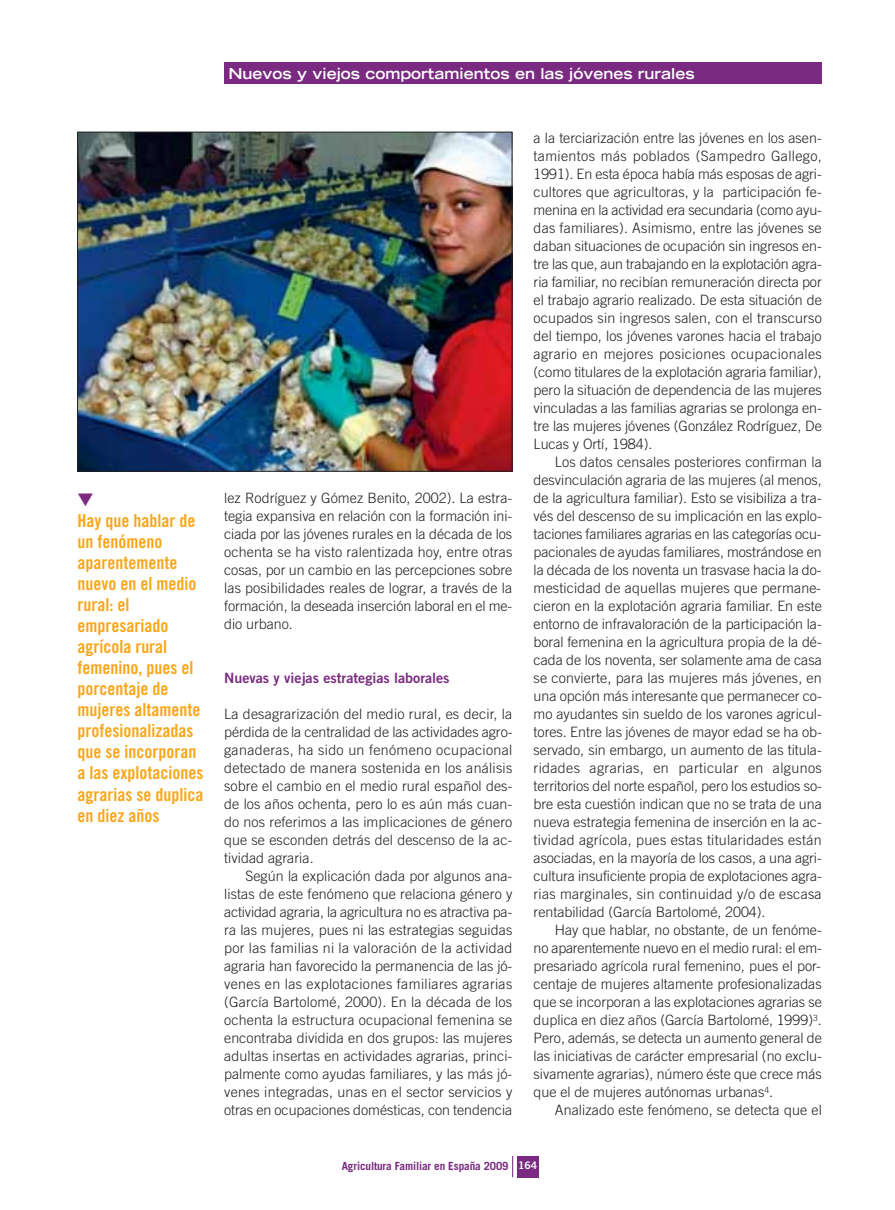
<style>
.page{position:relative;width:895px;height:1210px;background:#fff}
.page>*{position:absolute;margin:0;border:0;box-sizing:border-box;transform-origin:0 0}
.t1{font:18px/21px "Trade Gothic Bold Cond Twenty";color:#faa61a}
.t2{font:700 expanded 15px "Trade Gothic LH";color:#fff}
.t3{font:300 14.25px/18px "Trade Gothic";color:#231f20;text-align:justify}
.t4{font:14.25px "Trade Gothic Bold Two";color:#7a2b81}
.t5{font:700 11.25px "Trade Gothic";letter-spacing:-.01em;color:#7a2b81}
.s1{font-family:"Trade Gothic Bold Two";font-weight:400;font-size:10.5px;color:#fff}
</style>
<div class="page">
<div style="left:224px;top:63px;width:597px;height:21px;background:#7a2b81"></div>
<div style="left:517px;top:1155px;width:21px;height:22px;background:#7a2b81"></div>
<svg style="left:512px;top:1156px;width:1px;height:21px"></svg>
<img style="left:79px;top:134px;width:431px;height:335px">
<div style="left:77px;top:132px;width:435px;height:339px;border:1px solid #231f20"></div>
<p class="t1" style="left:77px;top:511px;width:127px">Hay que hablar de un fenómeno aparentemente nuevo en el medio rural: el empresariado agrícola rural femenino, pues el porcentaje de mujeres altamente profesionalizadas que se incorporan a las explotaciones agrarias se duplica en diez años</p>
<p class="t2" style="left:228px;top:68px;width:467px">Nuevos y viejos comportamientos en las jóvenes rurales</p>
<p class="t3" style="left:224px;top:490px;width:290px">lez Rodríguez y Gómez Benito, 2002). La estra&shy;tegia expansiva en relación con la formación ini&shy;ciada por las jóvenes rurales en la década de los ochenta se ha visto ralentizada hoy, entre otras cosas, por un cambio en las percepciones sobre las posibilidades reales de lograr, a través de la formación, la deseada inserción laboral en el me&shy;dio urbano.</p>
<p class="t4" style="left:224px;top:672px;width:227px">Nuevas y viejas estrategias laborales</p>
<p class="t3" style="left:224px;top:706px;width:290px">La desagrarización del medio rural, es decir, la pérdida de la centralidad de las actividades agro&shy;ganaderas, ha sido un fenómeno ocupacional detectado de manera sostenida en los análisis sobre el cambio en el medio rural español des&shy;de los años ochenta, pero lo es aún más cuan&shy;do nos referimos a las implicaciones de género que se esconden detrás del descenso de la ac&shy;tividad agraria.</p>
<p class="t3" style="left:224px;top:868px;width:290px;text-indent:21px">Según la explicación dada por algunos ana&shy;listas de este fenómeno que relaciona género y actividad agraria, la agricultura no es atractiva pa&shy;ra las mujeres, pues ni las estrategias seguidas por las familias ni la valoración de la actividad agraria han favorecido la permanencia de las jó&shy;venes en las explotaciones familiares agrarias (García Bartolomé, 2000). En la década de los ochenta la estructura ocupacional femenina se encontraba dividida en dos grupos: las mujeres adultas insertas en actividades agrarias, princi&shy;palmente como ayudas familiares, y las más jó&shy;venes integradas, unas en el sector servicios y otras en ocupaciones domésticas, con tendencia</p>
<p class="t3" style="left:533px;top:130px;width:290px">a la terciarización entre las jóvenes en los asen&shy;tamientos más poblados (Sampedro Gallego, 1991). En esta época había más esposas de agri&shy;cultores que agricultoras, y la participación fe&shy;menina en la actividad era secundaria (como ayu&shy;das familiares). Asimismo, entre las jóvenes se daban situaciones de ocupación sin ingresos en&shy;tre las que, aun trabajando en la explotación agra&shy;ria familiar, no recibían remuneración directa por el trabajo agrario realizado. De esta situación de ocupados sin ingresos salen, con el transcurso del tiempo, los jóvenes varones hacia el trabajo agrario en mejores posiciones ocupacionales (como titulares de la explotación agraria familiar), pero la situación de dependencia de las mujeres vinculadas a las familias agrarias se prolonga en&shy;tre las mujeres jóvenes (González Rodríguez, De Lucas y Ortí, 1984).</p>
<p class="t3" style="left:533px;top:454px;width:290px;text-indent:21px">Los datos censales posteriores confirman la desvinculación agraria de las mujeres (al menos, de la agricultura familiar). Esto se visibiliza a tra&shy;vés del descenso de su implicación en las explo&shy;taciones familiares agrarias en las categorías ocu&shy;pacionales de ayudas familiares, mostrándose en la década de los noventa un trasvase hacia la do&shy;mesticidad de aquellas mujeres que permane&shy;cieron en la explotación agraria familiar. En este entorno de infravaloración de la participación la&shy;boral femenina en la agricultura propia de la dé&shy;cada de los noventa, ser solamente ama de casa se convierte, para las mujeres más jóvenes, en una opción más interesante que permanecer co&shy;mo ayudantes sin sueldo de los varones agricul&shy;tores. Entre las jóvenes de mayor edad se ha ob&shy;servado, sin embargo, un aumento de las titula&shy;ridades agrarias, en particular en algunos territorios del norte español, pero los estudios so&shy;bre esta cuestión indican que no se trata de una nueva estrategia femenina de inserción en la ac&shy;tividad agrícola, pues estas titularidades están asociadas, en la mayoría de los casos, a una agri&shy;cultura insuficiente propia de explotaciones agra&shy;rias marginales, sin continuidad y/o de escasa rentabilidad (García Bartolomé, 2004).</p>
<p class="t3" style="left:533px;top:922px;width:290px;text-indent:21px">Hay que hablar, no obstante, de un fenóme&shy;no aparentemente nuevo en el medio rural: el em&shy;presariado agrícola rural femenino, pues el por&shy;centaje de mujeres altamente profesionalizadas que se incorporan a las explotaciones agrarias se duplica en diez años (García Bartolomé, 1999)<sup>3</sup>.<br>Pero, además, se detecta un aumento general de las iniciativas de carácter empresarial (no exclu&shy;sivamente agrarias), número éste que crece más que el de mujeres autónomas urbanas<sup>4</sup>.</p>
<p class="t3" style="left:555px;top:1102px;width:268px">Analizado este fenómeno, se detecta que el</p>
<p class="t5" style="left:342px;top:1161px;width:197px">Agricultura Familiar en España 2009 <span class="s1">164</span></p>
</div>
